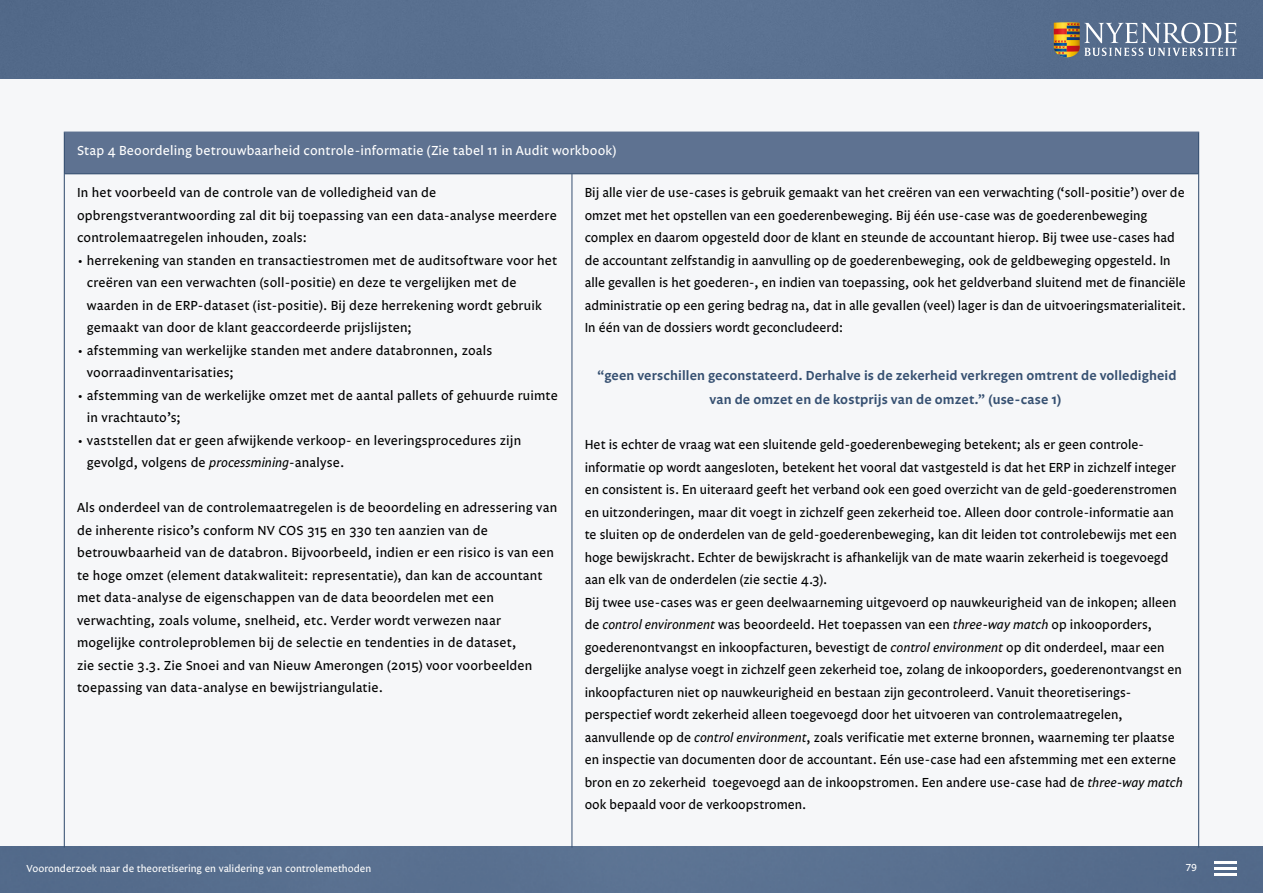
<style>
.page{position:relative;width:1263px;height:893px;background:#fff}
.page>*{position:absolute;margin:0;border:0;box-sizing:border-box;transform-origin:0 0}
.t1{font:13.5px/22.5px "Legato OT";letter-spacing:.005em;color:#000}
.t2{font:600 13.5px/24px "Legato OT";letter-spacing:.01em;color:#365071;text-align:center}
.t3{font:13.5px "Legato OT";letter-spacing:.01em;color:#fff}
.t4{font:10.5px "Legato OT";color:#fff}
.s1{font-style:italic}
</style>
<div class="page">
<div style="left:0;top:79px;width:1263px;height:814px;background:#f6f7f9"></div>
<div style="left:0;top:0;width:1263px;height:79px;background:#586f8f"></div>
<svg style="left:1054px;top:22px;width:182px;height:35px;background:#818995"></svg>
<div style="left:0;top:846px;width:1263px;height:47px;background:#586f8f"></div>
<hr style="left:1214px;top:861px;width:22px;height:2px;background:#fff">
<hr style="left:1214px;top:867px;width:22px;height:2px;background:#fff">
<hr style="left:1214px;top:873px;width:22px;height:2px;background:#fff">
<div style="left:64px;top:132px;width:1135px;height:42px;background:#5e7291"></div>
<hr style="left:64px;top:132px;width:1px;height:42px;background:#365071">
<hr style="left:1198px;top:132px;width:1px;height:42px;background:#365071">
<hr style="left:64px;top:174px;width:1px;height:674px;background:#365071">
<hr style="left:1198px;top:174px;width:1px;height:674px;background:#365071">
<hr style="left:65px;top:174px;width:507px;height:1px;background:#365071">
<hr style="left:572px;top:174px;width:626px;height:1px;background:#365071">
<hr style="left:572px;top:174px;width:1px;height:674px;background:#365071">
<hr style="left:64px;top:132px;width:508px;height:1px;background:#5e7291">
<hr style="left:572px;top:132px;width:627px;height:1px;background:#5e7291">
<p class="t3" style="left:77px;top:143px;width:541px">Stap 4 Beoordeling betrouwbaarheid controle-informatie (Zie tabel 11 in Audit workbook)</p>
<p class="t1" style="left:77px;top:182px;width:481px">In het voorbeeld van de controle van de volledigheid van de opbrengstverantwoording zal dit bij toepassing van een data-analyse meerdere controlemaatregelen inhouden, zoals:</p>
<p class="t1" style="left:87px;top:249px;width:472px;text-indent:-10px">• herrekening van standen en transactiestromen met de auditsoftware voor het creëren van een verwachten (soll-positie) en deze te vergelijken met de waarden in de ERP-dataset (ist-positie). Bij deze herrekening wordt gebruik gemaakt van door de klant geaccordeerde prijslijsten;</p>
<p class="t1" style="left:87px;top:339px;width:407px;text-indent:-10px">• afstemming van werkelijke standen met andere databronnen, zoals voorraadinventarisaties;</p>
<p class="t1" style="left:87px;top:385px;width:472px;text-indent:-10px">• afstemming van de werkelijke omzet met de aantal pallets of gehuurde ruimte in vrachtauto’s;</p>
<p class="t1" style="left:87px;top:430px;width:436px;text-indent:-10px">• vaststellen dat er geen afwijkende verkoop- en leveringsprocedures zijn gevolgd, volgens de <span class="s1">processmining</span>-analyse.</p>
<p class="t1" style="left:77px;top:497px;width:481px">Als onderdeel van de controlemaatregelen is de beoordeling en adressering van de inherente risico’s conform NV COS 315 en 330 ten aanzien van de betrouwbaarheid van de databron. Bijvoorbeeld, indien er een risico is van een te hoge omzet (element datakwaliteit: representatie), dan kan de accountant met data-analyse de eigenschappen van de data beoordelen met een verwachting, zoals volume, snelheid, etc. Verder wordt verwezen naar mogelijke controleproblemen bij de selectie en tendenties in de dataset,<br>zie sectie 3.3. Zie Snoei and van Nieuw Amerongen (2015) voor voorbeelden toepassing van data-analyse en bewijstriangulatie.</p>
<p class="t1" style="left:585px;top:182px;width:603px">Bij alle vier de use-cases is gebruik gemaakt van het creëren van een verwachting (‘soll-positie’) over de omzet met het opstellen van een goederenbeweging. Bij één use-case was de goederenbeweging complex en daarom opgesteld door de klant en steunde de accountant hierop. Bij twee use-cases had de accountant zelfstandig in aanvulling op de goederenbeweging, ook de geldbeweging opgesteld. In alle gevallen is het goederen-, en indien van toepassing, ook het geldverband sluitend met de financiële administratie op een gering bedrag na, dat in alle gevallen (veel) lager is dan de uitvoeringsmaterialiteit.<br>In één van de dossiers wordt geconcludeerd:</p>
<p class="t2" style="left:597px;top:364px;width:581px">“geen verschillen geconstateerd. Derhalve is de zekerheid verkregen omtrent de volledigheid van de omzet en de kostprijs van de omzet.” (use-case 1)</p>
<p class="t1" style="left:585px;top:434px;width:600px">Het is echter de vraag wat een sluitende geld-goederenbeweging betekent; als er geen controle&shy;informatie op wordt aangesloten, betekent het vooral dat vastgesteld is dat het ERP in zichzelf integer en consistent is. En uiteraard geeft het verband ook een goed overzicht van de geld-goederenstromen en uitzonderingen, maar dit voegt in zichzelf geen zekerheid toe. Alleen door controle-informatie aan te sluiten op de onderdelen van de geld-goederenbeweging, kan dit leiden tot controlebewijs met een hoge bewijskracht. Echter de bewijskracht is afhankelijk van de mate waarin zekerheid is toegevoegd aan elk van de onderdelen (zie sectie 4.3).<br>Bij twee use-cases was er geen deelwaarneming uitgevoerd op nauwkeurigheid van de inkopen; alleen de <span class="s1">control environment</span> was beoordeeld. Het toepassen van een <span class="s1">three-way match</span> op inkooporders, goederenontvangst en inkoopfacturen, bevestigt de <span class="s1">control environment</span> op dit onderdeel, maar een dergelijke analyse voegt in zichzelf geen zekerheid toe, zolang de inkooporders, goederenontvangst en inkoopfacturen niet op nauwkeurigheid en bestaan zijn gecontroleerd. Vanuit theoretiserings&shy;perspectief wordt zekerheid alleen toegevoegd door het uitvoeren van controlemaatregelen, aanvullende op de <span class="s1">control environment</span>, zoals verificatie met externe bronnen, waarneming ter plaatse en inspectie van documenten door de accountant. Eén use-case had een afstemming met een externe bron en zo zekerheid toegevoegd aan de inkoopstromen. Een andere use-case had de <span class="s1">three-way match </span>ook bepaald voor de verkoopstromen.</p>
<p class="t4" style="left:27px;top:863px;width:346px">Vooronderzoek naar de theoretisering en validering van controlemethoden</p>
<p class="t4" style="left:1185px;top:862px;width:13px">79</p>
</div>
